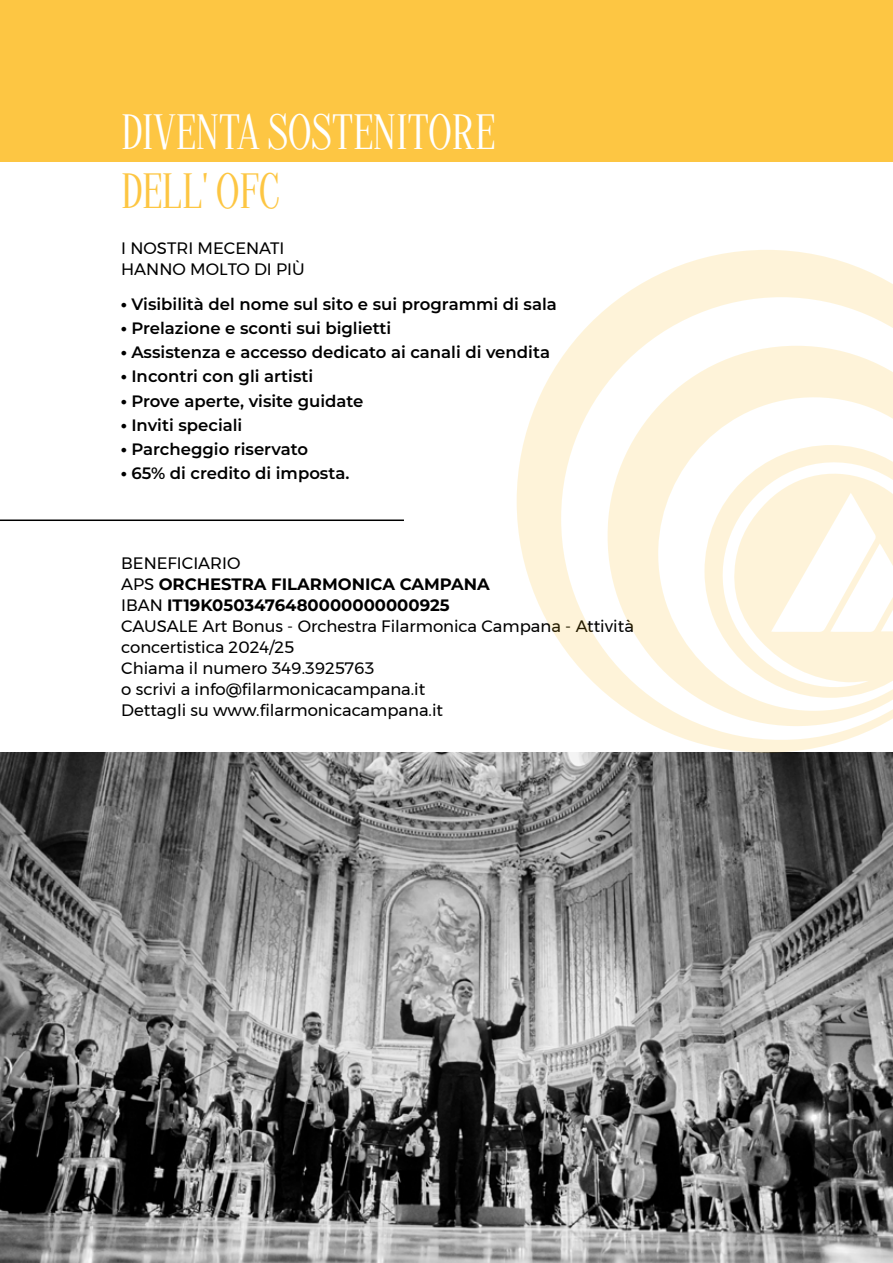
<style>
.page{position:relative;width:893px;height:1263px;background:#fff}
.page>*{position:absolute;margin:0;border:0;box-sizing:border-box;transform-origin:0 0}
.t1{font:49.5px "The Stegris Demo";color:#fff}
.t2{font:49.5px "The Stegris Demo";color:#fdc643}
.t3{font:16.5px/21px "Montserrat";color:#000}
.t4{font:600 16.5px "Montserrat";color:#000}
.s1{font-family:"Campton"}
.s2{font-weight:700}
</style>
<div class="page">
<div style="left:0;top:0;width:893px;height:162px;background:#fdc643"></div>
<hr style="left:0;top:519px;width:404px;height:2px;background:#000">
<img style="left:0;top:753px;width:893px;height:510px">
<svg style="left:517px;top:250px;width:376px;height:503px"></svg>
<svg style="left:607px;top:346px;width:286px;height:382px;fill:#fef3d9"></svg>
<svg style="left:704px;top:444px;width:189px;height:254px;fill:#fef3d9"></svg>
<h1 class="t1" style="left:121px;top:109px;width:375px">DIVENTA SOSTENITORE</h1>
<h1 class="t2" style="left:121px;top:168px;width:160px">DELL' OFC</h1>
<p class="t3" style="left:121px;top:238px;width:185px">I NOSTRI MECENATI<br>HANNO MOLTO DI PIÙ</p>
<p class="t4" style="left:121px;top:293px;width:437px"><span class="s1">•</span> Visibilità del nome sul sito e sui programmi di sala</p>
<p class="t4" style="left:121px;top:317px;width:272px"><span class="s1">•</span> Prelazione e sconti sui biglietti</p>
<p class="t4" style="left:121px;top:341px;width:430px"><span class="s1">•</span> Assistenza e accesso dedicato ai canali di vendita</p>
<p class="t4" style="left:121px;top:365px;width:194px"><span class="s1">•</span> Incontri con gli artisti</p>
<p class="t4" style="left:121px;top:389px;width:244px"><span class="s1">•</span> Prove aperte, visite guidate</p>
<p class="t4" style="left:121px;top:413px;width:123px"><span class="s1">•</span> Inviti speciali</p>
<p class="t4" style="left:121px;top:437px;width:188px"><span class="s1">•</span> Parcheggio riservato</p>
<p class="t4" style="left:121px;top:461px;width:230px"><span class="s1">•</span> 65% di credito di imposta.</p>
<p class="t3" style="left:121px;top:553px;width:514px">BENEFICIARIO<br>APS <span class="s2">ORCHESTRA FILARMONICA CAMPANA<br></span>IBAN <span class="s2">IT19K0503476480000000000925<br></span>CAUSALE Art Bonus - Orchestra Filarmonica Campana - Attività concertistica 2024/25<br>Chiama il numero 349.3925763<br>o scrivi a info@filarmonicacampana.it<br>Dettagli su www.filarmonicacampana.it</p>
</div>
